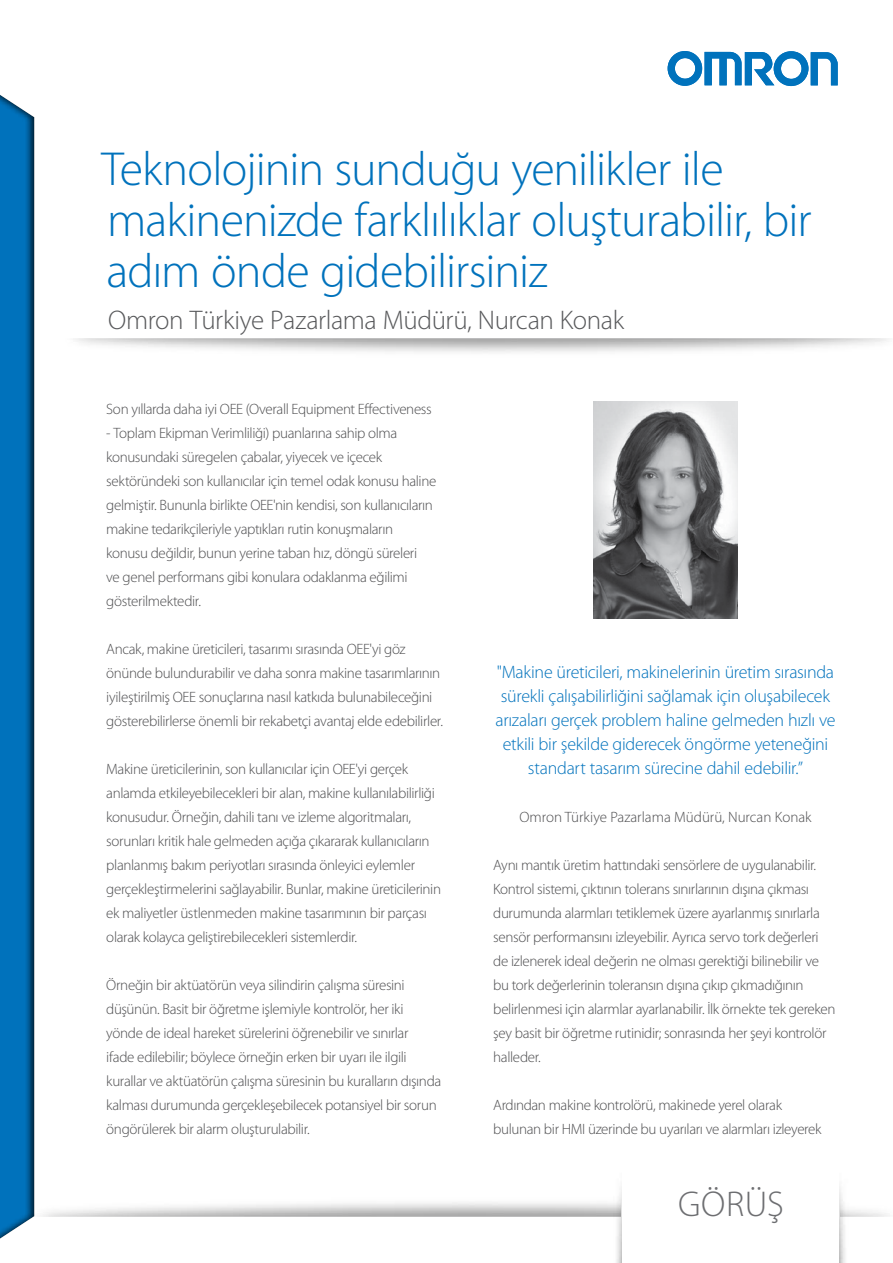
<style>
.page{position:relative;width:893px;height:1263px;background:#fff}
.page>*{position:absolute;margin:0;border:0;box-sizing:border-box;transform-origin:0 0}
.t1{font:300 48px/51px "Myriad Pro";letter-spacing:-.02em;color:#0072bc}
.t2{font:300 36px "Myriad Pro";letter-spacing:.015em;color:#6d6e71}
.t3{font:300 27px "Myriad Pro";letter-spacing:-.015em;color:#58595b}
.t4{font:300 18px/24px "Myriad Pro";letter-spacing:-.015em;color:#0072bc;text-align:center}
.t5{font:300 15px/24px "Myriad Pro";letter-spacing:-.025em;color:#4d4d4f}
.t6{font:300 15px "Myriad Pro";color:#4d4d4f}
</style>
<div class="page">
<svg style="left:668px;top:51px;width:170px;height:35px"></svg>
<div style="left:0;top:77px;width:34px;height:1186px;background:#000;opacity:.75"></div>
<img style="left:590px;top:1181px;width:32px;height:82px">
<img style="left:840px;top:1180px;width:31px;height:83px">
<img style="left:593px;top:401px;width:145px;height:217px">
<h1 class="t1" style="left:101px;top:145px;width:712px">Teknolojinin sunduğu yenilikler ile makinenizde farklılıklar oluşturabilir, bir adım önde gidebilirsiniz</h1>
<h3 class="t3" style="left:108px;top:306px;width:517px">Omron Türkiye Pazarlama Müdürü, Nurcan Konak</h3>
<p class="t5" style="left:106px;top:397px;width:327px">Son yıllarda daha iyi OEE (Overall Equipment Effectiveness</p>
<p class="t5" style="left:106px;top:421px;width:332px">- Toplam Ekipman Verimliliği) puanlarına sahip olma konusundaki süregelen çabalar, yiyecek ve içecek sektöründeki son kullanıcılar için temel odak konusu haline gelmiştir. Bununla birlikte OEE'nin kendisi, son kullanıcıların makine tedarikçileriyle yaptıkları rutin konuşmaların konusu değildir, bunun yerine taban hız, döngü süreleri<br>ve genel performans gibi konulara odaklanma eğilimi gösterilmektedir.</p>
<p class="t5" style="left:106px;top:637px;width:338px">Ancak, makine üreticileri, tasarımı sırasında OEE'yi göz önünde bulundurabilir ve daha sonra makine tasarımlarının iyileştirilmiş OEE sonuçlarına nasıl katkıda bulunabileceğini gösterebilirlerse önemli bir rekabetçi avantaj elde edebilirler.</p>
<p class="t5" style="left:106px;top:757px;width:336px">Makine üreticilerinin, son kullanıcılar için OEE'yi gerçek anlamda etkileyebilecekleri bir alan, makine kullanılabilirliği konusudur. Örneğin, dahili tanı ve izleme algoritmaları, sorunları kritik hale gelmeden açığa çıkararak kullanıcıların planlanmış bakım periyotları sırasında önleyici eylemler gerçekleştirmelerini sağlayabilir. Bunlar, makine üreticilerinin ek maliyetler üstlenmeden makine tasarımının bir parçası olarak kolayca geliştirebilecekleri sistemlerdir.</p>
<p class="t5" style="left:106px;top:973px;width:336px">Örneğin bir aktüatörün veya silindirin çalışma süresini düşünün. Basit bir öğretme işlemiyle kontrolör, her iki yönde de ideal hareket sürelerini öğrenebilir ve sınırlar<br>ifade edilebilir; böylece örneğin erken bir uyarı ile ilgili kurallar ve aktüatörün çalışma süresinin bu kuralların dışında kalması durumunda gerçekleşebilecek potansiyel bir sorun öngörülerek bir alarm oluşturulabilir.</p>
<p class="t4" style="left:495px;top:660px;width:341px">"Makine üreticileri, makinelerinin üretim sırasında sürekli çalışabilirliğini sağlamak için oluşabilecek arızaları gerçek problem haline gelmeden hızlı ve etkili bir şekilde giderecek öngörme yeteneğini standart tasarım sürecine dahil edebilir.”</p>
<p class="t6" style="left:519px;top:809px;width:294px">Omron Türkiye Pazarlama Müdürü, Nurcan Konak</p>
<p class="t5" style="left:493px;top:853px;width:344px">Aynı mantık üretim hattındaki sensörlere de uygulanabilir.<br>Kontrol sistemi, çıktının tolerans sınırlarının dışına çıkması durumunda alarmları tetiklemek üzere ayarlanmış sınırlarla sensör performansını izleyebilir. Ayrıca servo tork değerleri de izlenerek ideal değerin ne olması gerektiği bilinebilir ve bu tork değerlerinin toleransın dışına çıkıp çıkmadığının belirlenmesi için alarmlar ayarlanabilir. İlk örnekte tek gereken şey basit bir öğretme rutinidir; sonrasında her şeyi kontrolör halleder.</p>
<p class="t5" style="left:493px;top:1093px;width:330px">Ardından makine kontrolörü, makinede yerel olarak bulunan bir HMI üzerinde bu uyarıları ve alarmları izleyerek</p>
<h2 class="t2" style="left:678px;top:1184px;width:107px">GÖRÜŞ</h2>
</div>
